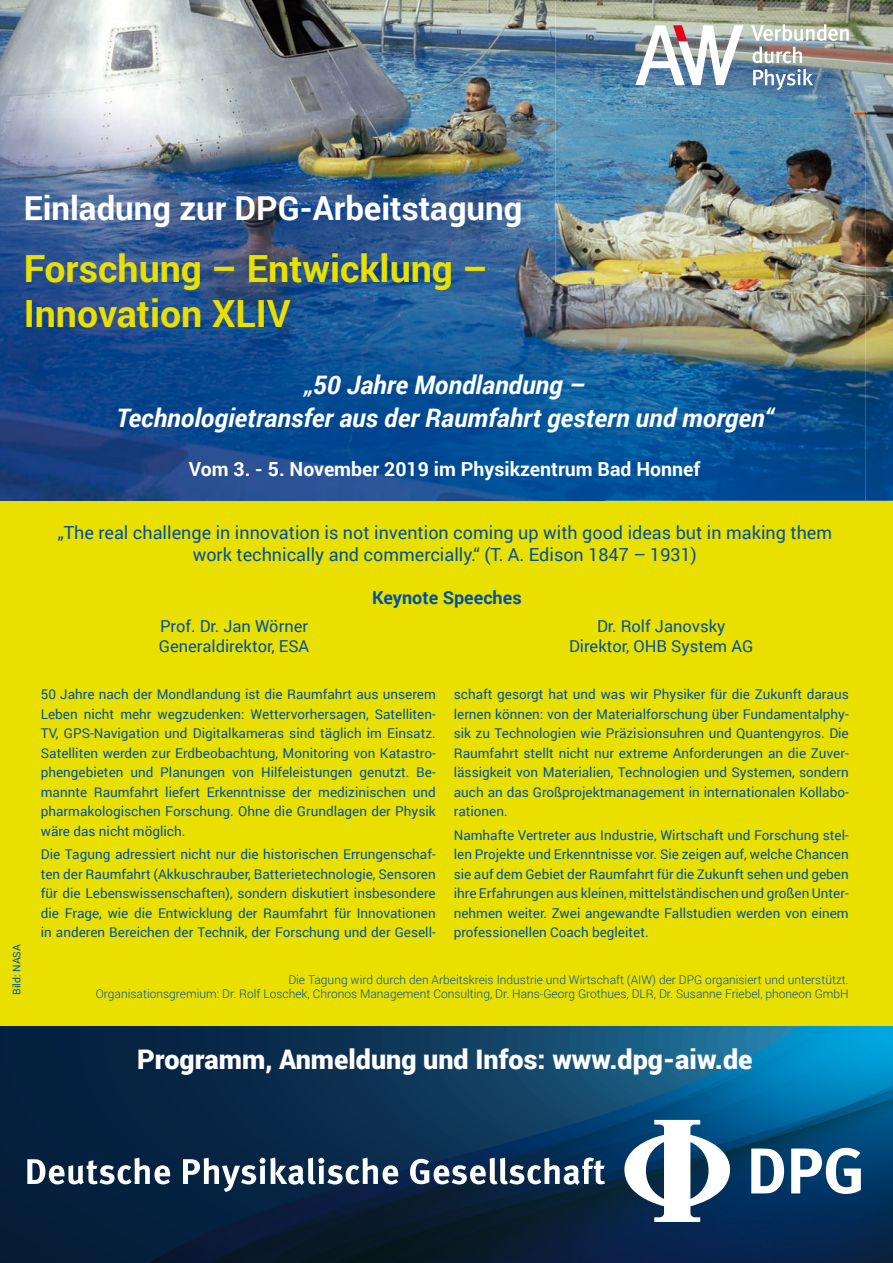
<style>
.page{position:relative;width:893px;height:1263px;background:#fff}
.page>*{position:absolute;margin:0;border:0;box-sizing:border-box;transform-origin:0 0}
.t1{font:700 37.5px/45px "Roboto";color:#e9e000}
.t2{font:700 33px "Roboto";color:#fff}
.t3{font:900 27px "Roboto";color:#fff}
.t4{font:italic 700 25.5px/32.7px "Roboto";color:#fff;text-align:center}
.t5{font:700 19.5px "Roboto";color:#fff}
.t6{font:18px/21.6px "Roboto";color:#00519e;text-align:center}
.t7{font:700 18px "Roboto";color:#00519e}
.t8{font:16.5px/19.8px "Roboto";color:#00519e}
.t9{font:13.5px/19.5px "Roboto";color:#00519e;text-align:justify}
.t10{font:300 12px/14.4px "Roboto";color:#00519e;text-align:right}
.t11{font:10.5px "Roboto";color:#00519e}
</style>
<div class="page">
<div style="left:0;top:1015px;width:893px;height:248px;background:#052040"></div>
<img style="left:149px;top:1025px;width:251px;height:238px">
<img style="left:237px;top:1125px;width:51px;height:74px">
<img style="left:400px;top:1025px;width:387px;height:5px">
<img style="left:205px;top:1249px;width:8px;height:14px">
<img style="left:213px;top:1199px;width:56px;height:64px">
<img style="left:787px;top:1025px;width:106px;height:5px">
<img style="left:269px;top:1154px;width:19px;height:109px">
<img style="left:288px;top:1030px;width:605px;height:233px">
<img style="left:299px;top:1105px;width:94px;height:158px">
<img style="left:334px;top:1226px;width:9px;height:37px">
<img style="left:343px;top:1147px;width:50px;height:116px">
<img style="left:848px;top:1085px;width:45px;height:4px">
<img style="left:753px;top:1089px;width:140px;height:9px">
<img style="left:393px;top:1098px;width:500px;height:165px">
<img style="left:555px;top:0;width:338px;height:296px">
<img style="left:0;top:0;width:555px;height:141px">
<img style="left:0;top:141px;width:28px;height:360px">
<img style="left:866px;top:296px;width:27px;height:205px">
<div style="left:0;top:501px;width:893px;height:524px;background:#e9e000"></div>
<img style="left:604px;top:118px;width:262px;height:167px">
<img style="left:28px;top:118px;width:576px;height:383px">
<img style="left:604px;top:285px;width:262px;height:216px">
<svg style="left:753px;top:69px;width:60px;height:21px"></svg>
<svg style="left:751px;top:24px;width:98px;height:39px"></svg>
<svg style="left:635px;top:25px;width:108px;height:60px"></svg>
<svg style="left:27px;top:1157px;width:578px;height:35px"></svg>
<svg style="left:751px;top:1148px;width:110px;height:46px;background:#84a0b7"></svg>
<svg style="left:624px;top:1120px;width:106px;height:102px"></svg>
<p class="t2" style="left:24px;top:185px;width:500px">Einladung zur DPG-Arbeitstagung</p>
<p class="t1" style="left:24px;top:244px;width:466px">Forschung – Entwicklung –<br>Innovation XLIV</p>
<p class="t4" style="left:116px;top:367px;width:659px">„50 Jahre Mondlandung –<br>Technologietransfer aus der Raumfahrt gestern und morgen“</p>
<p class="t5" style="left:189px;top:455px;width:513px">Vom 3. - 5. November 2019 im Physikzentrum Bad Honnef</p>
<p class="t6" style="left:57px;top:521px;width:776px">„The real challenge in innovation is not invention coming up with good ideas but in making them work technically and commercially.“ (T. A. Edison 1847 – 1931)</p>
<p class="t7" style="left:372px;top:585px;width:151px">Keynote Speeches</p>
<p class="t11" style="left:10px;top:995px;width:52px;rotate:-90deg">Bild: NASA</p>
<p class="t8" style="left:159px;top:616px;width:152px">Prof. Dr. Jan Wörner<br>Generaldirektor, ESA</p>
<p class="t8" style="left:569px;top:616px;width:186px;text-align:center">Dr. Rolf Janovsky<br>Direktor, OHB System AG</p>
<p class="t9" style="left:454px;top:684px;width:396px">schaft gesorgt hat und was wir Physiker für die Zukunft daraus lernen können: von der Materialforschung über Fundamentalphy&shy;sik zu Technologien wie Präzisionsuhren und Quantengyros. Die Raumfahrt stellt nicht nur extreme Anforderungen an die Zuver&shy;lässigkeit von Materialien, Technologien und Systemen, sondern auch an das Großprojektmanagement in internationalen Kollabo&shy;rationen.</p>
<p class="t9" style="left:454px;top:825px;width:396px">Namhafte Vertreter aus Industrie, Wirtschaft und Forschung stel&shy;len Projekte und Erkenntnisse vor. Sie zeigen auf, welche Chancen sie auf dem Gebiet der Raumfahrt für die Zukunft sehen und geben ihre Erfahrungen aus kleinen, mittelständischen und großen Unter&shy;nehmen weiter. Zwei angewandte Fallstudien werden von einem professionellen Coach begleitet.</p>
<p class="t10" style="left:96px;top:972px;width:754px">Die Tagung wird durch den Arbeitskreis Industrie und Wirtschaft (AIW) der DPG organisiert und unterstützt.<br>Organisationsgremium: Dr. Rolf Loschek, Chronos Management Consulting, Dr. Hans-Georg Grothues, DLR, Dr. Susanne Friebel, phoneon GmbH</p>
<p class="t9" style="left:41px;top:684px;width:396px">50 Jahre nach der Mondlandung ist die Raumfahrt aus unserem Leben nicht mehr wegzudenken: Wettervorhersagen, Satelliten-TV, GPS-Navigation und Digitalkameras sind täglich im Einsatz.<br>Satelliten werden zur Erdbeobachtung, Monitoring von Katastro&shy;phengebieten und Planungen von Hilfeleistungen genutzt. Be&shy;mannte Raumfahrt liefert Erkenntnisse der medizinischen und pharmakologischen Forschung. Ohne die Grundlagen der Physik wäre das nicht möglich.</p>
<p class="t9" style="left:41px;top:844px;width:396px">Die Tagung adressiert nicht nur die historischen Errungenschaf&shy;ten der Raumfahrt (Akkuschrauber, Batterietechnologie, Sensoren für die Lebenswissenschaften), sondern diskutiert insbesondere die Frage, wie die Entwicklung der Raumfahrt für Innovationen in anderen Bereichen der Technik, der Forschung und der Gesell-</p>
<p class="t3" style="left:137px;top:1040px;width:617px">Programm, Anmeldung und Infos: www.dpg-aiw.de</p>
</div>
